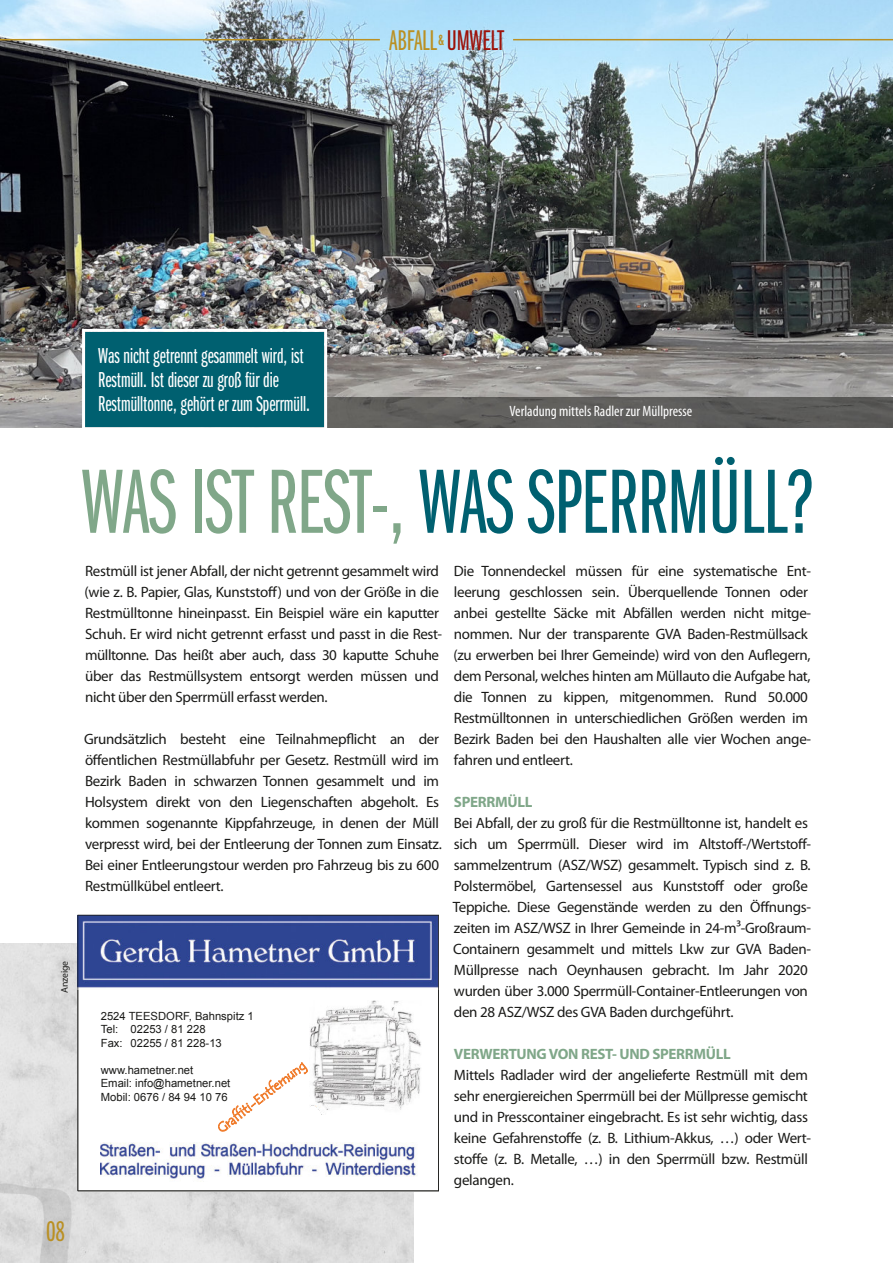
<style>
.page{position:relative;width:893px;height:1263px;background:#fff}
.page>*{position:absolute;margin:0;border:0;box-sizing:border-box;transform-origin:0 0}
.t1{font:94.5px "Franklin Gothic Book X Cmpr";letter-spacing:-.01em;color:#006070}
.t2{font:29.55px "Franklin Gothic Book X Cmpr";letter-spacing:-.01em;color:#ba9023}
.t3{font:22.35px/24px "Franklin Gothic Book X Cmpr";color:#fff}
.t4{font:15px/21px "Myriad Pro";letter-spacing:-.02em;color:#1a1a18}
.t5{font:700 15px "Myriad Pro";letter-spacing:-.02em;color:#80a789}
.t6{font:condensed 15px "Myriad Pro";color:#fff}
.t7{font:11.25px/13.5px "Arial";color:#1a1a18}
.t8{font:9.75px "Myriad Pro";letter-spacing:-.01em;color:#1a1a18}
.s1{color:#9d120a}
.s2{color:#80a789}
</style>
<div class="page">
<img style="left:0;top:0;width:893px;height:427px">
<img style="left:327px;top:397px;width:566px;height:30px">
<div style="left:82px;top:329px;width:245px;height:99px;background:#006070"></div>
<hr style="left:513px;top:39px;width:380px;height:1px;background:#ba9023">
<hr style="left:0;top:39px;width:380px;height:1px;background:#ba9023">
<svg style="left:77px;top:915px;width:362px;height:276px"></svg>
<svg style="left:217px;top:1061px;width:92px;height:71px"></svg>
<img style="left:0;top:1184px;width:72px;height:79px">
<h2 class="t2" style="left:389px;top:30px;width:116px">ABFALL<sup>&amp;</sup> <span class="s1">UMWELT</span></h2>
<h3 class="t3" style="left:98px;top:346px;width:213px">Was nicht getrennt gesammelt wird, ist<br>Restmüll. Ist dieser zu groß für die<br>Restmülltonne, gehört er zum Sperrmüll.</h3>
<p class="t6" style="left:509px;top:405px;width:184px">Verladung mittels Radler zur Müllpresse</p>
<p class="t8" style="left:61px;top:993px;width:34px;rotate:-90deg">Anzeige</p>
<h1 class="t1" style="left:81px;top:470px;width:734px"><span class="s2">WAS IST REST-,</span> WAS SPERRMÜLL?</h1>
<p class="t4" style="left:85px;top:561px;width:359px">Restmüll ist jener Abfall, der nicht getrennt gesammelt wird (wie z. B. Papier, Glas, Kunststoff) und von der Größe in die Restmülltonne hineinpasst. Ein Beispiel wäre ein kaputter Schuh. Er wird nicht getrennt erfasst und passt in die Rest&shy;mülltonne. Das heißt aber auch, dass 30 kaputte Schuhe über das Restmüllsystem entsorgt werden müssen und nicht über den Sperrmüll erfasst werden.</p>
<p class="t4" style="left:84px;top:729px;width:359px">Grundsätzlich besteht eine Teilnahmepflicht an der öffentlichen Restmüllabfuhr per Gesetz. Restmüll wird im Bezirk Baden in schwarzen Tonnen gesammelt und im Holsystem direkt von den Liegenschaften abgeholt. Es kommen sogenannte Kippfahrzeuge, in denen der Müll verpresst wird, bei der Entleerung der Tonnen zum Einsatz.<br>Bei einer Entleerungstour werden pro Fahrzeug bis zu 600<br>Restmüllkübel entleert.</p>
<p class="t7" style="left:101px;top:1010px;width:154px">2524 TEESDORF, Bahnspitz 1<br>Tel: 02253 / 81 228<br>Fax: 02255 / 81 228-13</p>
<p class="t7" style="left:101px;top:1064px;width:131px">www.hametner.net<br>Email: info@hametner.net<br>Mobil: 0676 / 84 94 10 76</p>
<p class="t4" style="left:454px;top:561px;width:359px">Die Tonnendeckel müssen für eine systematische Ent&shy;leerung geschlossen sein. Überquellende Tonnen oder anbei gestellte Säcke mit Abfällen werden nicht mitge&shy;nommen. Nur der transparente GVA Baden-Restmüllsack (zu erwerben bei Ihrer Gemeinde) wird von den Auflegern, dem Personal, welches hinten am Müllauto die Aufgabe hat, die Tonnen zu kippen, mitgenommen. Rund 50.000<br>Restmülltonnen in unterschiedlichen Größen werden im Bezirk Baden bei den Haushalten alle vier Wochen ange&shy;fahren und entleert.</p>
<p class="t5" style="left:454px;top:795px;width:80px">SPERRMÜLL</p>
<p class="t4" style="left:453px;top:813px;width:360px">Bei Abfall, der zu groß für die Restmülltonne ist, handelt es sich um Sperrmüll. Dieser wird im Altstoff-/Wertstoff&shy;sammelzentrum (ASZ/WSZ) gesammelt. Typisch sind z. B.<br>Polstermöbel, Gartensessel aus Kunststoff oder große Teppiche. Diese Gegenstände werden zu den Öffnungs&shy;zeiten im ASZ/WSZ in Ihrer Gemeinde in 24-m³-Großraum-Containern gesammelt und mittels Lkw zur GVA Baden-Müllpresse nach Oeynhausen gebracht. Im Jahr 2020 wurden über 3.000 Sperrmüll-Container-Entleerungen von den 28 ASZ/WSZ des GVA Baden durchgeführt.</p>
<p class="t5" style="left:454px;top:1047px;width:278px">VERWERTUNGVON REST- UND SPERRMÜLL</p>
<p class="t4" style="left:454px;top:1065px;width:359px">Mittels Radlader wird der angelieferte Restmüll mit dem sehr energiereichen Sperrmüll bei der Müllpresse gemischt und in Presscontainer eingebracht. Es ist sehr wichtig, dass keine Gefahrenstoffe (z. B. Lithium-Akkus, …) oder Wert&shy;stoffe (z. B. Metalle, …) in den Sperrmüll bzw. Restmüll gelangen.</p>
<h2 class="t2" style="left:46px;top:1221px;width:20px">08</h2>
</div>
